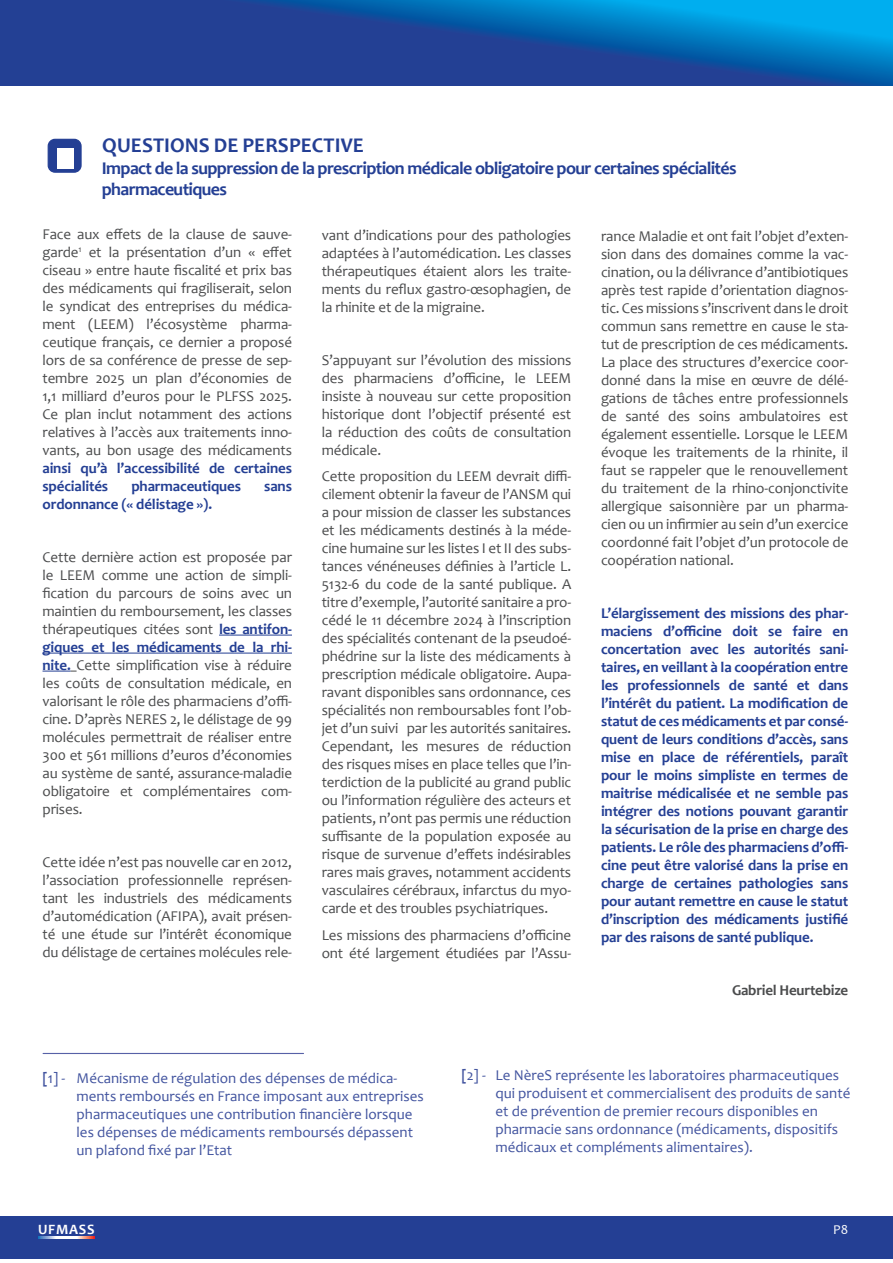
<style>
.page{position:relative;width:893px;height:1263px;background:#fff}
.page>*{position:absolute;margin:0;border:0;box-sizing:border-box;transform-origin:0 0}
.t1{font:700 21px "Candara";letter-spacing:.005em;color:#243f94}
.t2{font:700 18px/21.6px "Candara";letter-spacing:-.035em;color:#243f94}
.t3{font:15px/18px "Candara";letter-spacing:-.01em;color:#4b4c4d;text-align:justify}
.t4{font:700 15px/18px "Candara";letter-spacing:-.01em;color:#243f94}
.t5{font:15px/18px "Candara";color:#42549f}
.t6{font:700 15px "Candara";letter-spacing:-.015em;color:#4b4c4d}
.t7{font:700 14.25px "Candara";letter-spacing:.05em;color:#fff}
.t8{font:13.5px "Candara";color:#fff}
.s1{font-weight:700;color:#243f94}
.s2{font-weight:700}
</style>
<div class="page">
<div style="left:0;top:1216px;width:893px;height:42px;background:#243f94"></div>
<svg style="left:38px;top:1236px;width:56px;height:2px"></svg>
<hr style="left:219px;top:635px;width:73px;height:1px;background:#243f94">
<hr style="left:43px;top:653px;width:249px;height:1px;background:#243f94">
<svg style="left:43px;top:671px;width:34px;height:1px"></svg>
<div style="left:48px;top:139px;width:33px;height:33px;background:#243f94;border-radius:7px"></div>
<div style="left:48px;top:139px;width:34px;height:34px;border:1px solid #243f94;border-radius:7px"></div>
<img style="left:57px;top:149px;width:17px;height:19px">
<svg style="left:0;top:0;width:893px;height:85px;background:#1558a6"></svg>
<hr style="left:43px;top:1053px;width:261px;height:1px;background:#5761a7">
<h1 class="t1" style="left:102px;top:132px;width:263px">QUESTIONS DE PERSPECTIVE</h1>
<p class="t2" style="left:102px;top:157px;width:636px">Impact de la suppression de la prescription médicale obligatoire pour certaines spécialités pharmaceutiques</p>
<p class="t3" style="left:43px;top:225px;width:251px">Face aux effets de la clause de sauve&shy;garde<sup>1</sup> et la présentation d’un « effet ciseau » entre haute fiscalité et prix bas des médicaments qui fragiliserait, selon le syndicat des entreprises du médica&shy;ment (LEEM) l’écosystème pharma&shy;ceutique français, ce dernier a proposé lors de sa conférence de presse de sep&shy;tembre 2025 un plan d’économies de 1,1 milliard d’euros pour le PLFSS 2025.<br>Ce plan inclut notamment des actions relatives à l’accès aux traitements inno&shy;vants, au bon usage des médicaments</p>
<p class="t4" style="left:43px;top:459px;width:251px">ainsi qu’à l’accessibilité de certaines spécialités</p>
<p class="t3" style="left:322px;top:226px;width:251px">vant d’indications pour des pathologies adaptées à l’automédication. Les classes thérapeutiques étaient alors les traite&shy;ments du reflux gastro-œsophagien, de la rhinite et de la migraine.</p>
<p class="t3" style="left:322px;top:351px;width:251px">S’appuyant sur l’évolution des missions des pharmaciens d’officine, le LEEM insiste à nouveau sur cette proposition historique dont l’objectif présenté est la réduction des coûts de consultation médicale.</p>
<p class="t3" style="left:322px;top:467px;width:251px">Cette proposition du LEEM devrait diffi&shy;cilement obtenir la faveur de l’ANSM qui a pour mission de classer les substances et les médicaments destinés à la méde&shy;cine humaine sur les listes I et II des subs&shy;tances vénéneuses définies à l’article L.<br>5132-6 du code de la santé publique. A titre d’exemple, l’autorité sanitaire a pro&shy;cédé le 11 décembre 2024 à l’inscription des spécialités contenant de la pseudoé&shy;phédrine sur la liste des médicaments à prescription médicale obligatoire. Aupa&shy;ravant disponibles sans ordonnance, ces spécialités non remboursables font l’ob&shy;jet d’un suivi par les autorités sanitaires.<br>Cependant, les mesures de réduction des risques mises en place telles que l’in&shy;terdiction de la publicité au grand public ou l’information régulière des acteurs et patients, n’ont pas permis une réduction suffisante de la population exposée au risque de survenue d’effets indésirables rares mais graves, notamment accidents vasculaires cérébraux, infarctus du myo&shy;carde et des troubles psychiatriques.</p>
<p class="t3" style="left:322px;top:926px;width:251px">Les missions des pharmaciens d’officine ont été largement étudiées par l’Assu-</p>
<p class="t3" style="left:601px;top:226px;width:249px">rance Maladie et ont fait l’objet d’exten&shy;sion dans des domaines comme la vac&shy;cination, ou la délivrance d’antibiotiques après test rapide d’orientation diagnos&shy;tic. Ces missions s’inscrivent dans le droit commun sans remettre en cause le sta&shy;tut de prescription de ces médicaments.<br>La place des structures d’exercice coor&shy;donné dans la mise en œuvre de délé&shy;gations de tâches entre professionnels de santé des soins ambulatoires est également essentielle. Lorsque le LEEM évoque les traitements de la rhinite, il faut se rappeler que le renouvellement du traitement de la rhino-conjonctivite allergique saisonnière par un pharma&shy;cien ou un infirmier au sein d’un exercice coordonné fait l’objet d’un protocole de coopération national.</p>
<p class="t4" style="left:601px;top:603px;width:249px;text-align:justify">L’élargissement des missions des phar&shy;maciens d’officine doit se faire en concertation avec les autorités sani&shy;taires, en veillant à la coopération entre les professionnels de santé et dans l’intérêt du patient. La modification de statut de ces médicaments et par consé&shy;quent de leurs conditions d’accès, sans mise en place de référentiels, paraît pour le moins simpliste en termes de maitrise médicalisée et ne semble pas intégrer des notions pouvant garantir la sécurisation de la prise en charge des patients. Le rôle des pharmaciens d’offi&shy;cine peut être valorisé dans la prise en charge de certaines pathologies sans pour autant remettre en cause le statut d’inscription des médicaments justifié par des raisons de santé publique.</p>
<p class="t6" style="left:732px;top:980px;width:118px">Gabriel Heurtebize</p>
<p class="t4" style="left:131px;top:477px;width:111px">pharmaceutiques</p>
<p class="t4" style="left:264px;top:477px;width:29px">sans</p>
<p class="t4" style="left:43px;top:495px;width:171px">ordonnance (« délistage »).</p>
<p class="t3" style="left:43px;top:548px;width:251px">Cette dernière action est proposée par le LEEM comme une action de simpli&shy;fication du parcours de soins avec un maintien du remboursement, les classes thérapeutiques citées sont <span class="s1">les antifon&shy;giques et les médicaments de la rhi&shy;nite.</span> Cette simplification vise à réduire les coûts de consultation médicale, en valorisant le rôle des pharmaciens d’offi&shy;cine. D’après NERES 2, le délistage de 99 molécules permettrait de réaliser entre 300 et 561 millions d’euros d’économies au système de santé, assurance-maladie obligatoire et complémentaires com&shy;prises.</p>
<p class="t3" style="left:43px;top:853px;width:251px">Cette idée n’est pas nouvelle car en 2012, l’association professionnelle représen&shy;tant les industriels des médicaments d’automédication (AFIPA), avait présen&shy;té une étude sur l’intérêt économique du délistage de certaines molécules rele-</p>
<p class="t5" style="left:77px;top:1068px;width:349px;text-indent:-34px"><span class="s2">[</span>1] - Mécanisme de régulation des dépenses de médica&shy;ments remboursés en France imposant aux entreprises pharmaceutiques une contribution financière lorsque les dépenses de médicaments remboursés dépassent un plafond fixé par l’Etat</p>
<p class="t5" style="left:495px;top:1066px;width:357px;text-indent:-34px"><span class="s2">[</span>2] - Le NèreS représente les laboratoires pharmaceutiques qui produisent et commercialisent des produits de santé et de prévention de premier recours disponibles en pharmacie sans ordonnance (médicaments, dispositifs médicaux et compléments alimentaires).</p>
<p class="t7" style="left:38px;top:1221px;width:58px">UFMASS</p>
<p class="t8" style="left:833px;top:1221px;width:16px">P8</p>
</div>
